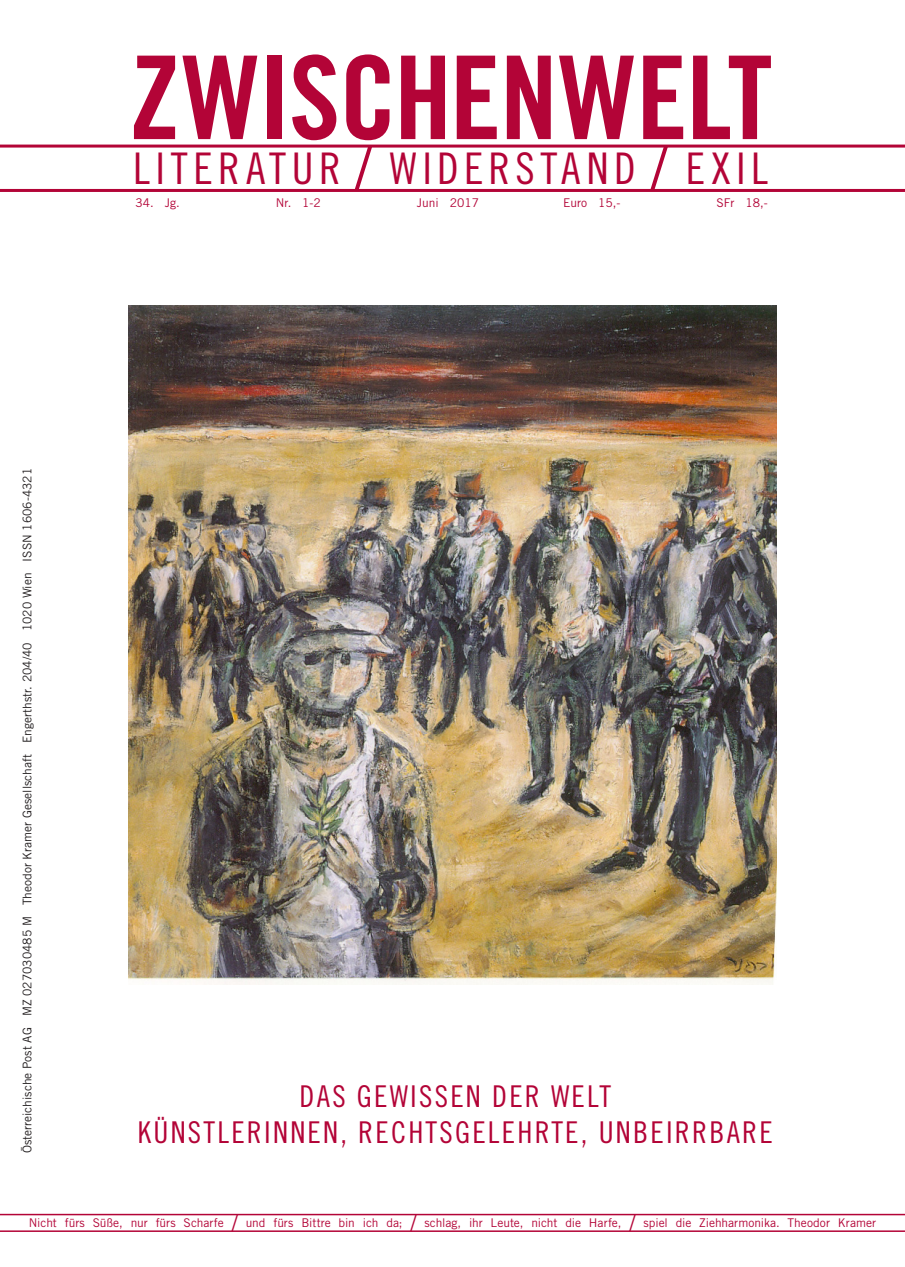
<style>
.page{position:relative;width:905px;height:1267px;background:#fff}
.page>*{position:absolute;margin:0;border:0;box-sizing:border-box;transform-origin:0 0}
.t1{font:115.5px "Trade Gothic LT Std Bd Cn 20";letter-spacing:-.01em;color:#b30437}
.t2{font:43.5px "Trade Gothic LT Std Cn 18";letter-spacing:.13em;color:#b30437}
.t3{font:30px/36px "Trade Gothic LT Std Cn 18";letter-spacing:.075em;color:#b30437;text-align:center}
.t4{font:12px "Trade Gothic LT Std";color:#b30437}
.t5{font:12px "Trade Gothic LT Std";color:#231f20}
.s1{font-size:61.5px}
.s2{font-size:22.5px}
</style>
<div class="page">
<svg style="left:0;top:144px;width:905px;height:48px"></svg>
<svg style="left:0;top:1213px;width:905px;height:18px"></svg>
<img style="left:129px;top:306px;width:647px;height:678px">
<h1 class="t1" style="left:129px;top:28px;width:645px">ZWISCHENWELT</h1>
<h2 class="t2" style="left:133px;top:143px;width:636px">LITERATUR <span class="s1">/</span> WIDERSTAND <span class="s1">/</span> EXIL</h2>
<p class="t4" style="left:135px;top:196px;width:46px">34. Jg.</p>
<p class="t4" style="left:276px;top:196px;width:47px">Nr. 1-2</p>
<p class="t4" style="left:417px;top:196px;width:64px">Juni 2017</p>
<p class="t4" style="left:563px;top:196px;width:59px">Euro 15,-</p>
<p class="t4" style="left:716px;top:196px;width:53px">SFr 18,-</p>
<p class="t5" style="left:20px;top:1153px;width:687px;rotate:-90deg">Österreichische Post AG MZ 027030485 M Theodor Kramer Gesellschaft Engerthstr. 204/40 1020 Wien ISSN 1606-4321</p>
<h3 class="t3" style="left:138px;top:1077px;width:636px">DAS GEWISSEN DER WELT<br>KÜNSTLERINNEN, RECHTSGELEHRTE, UNBEIRRBARE</h3>
<p class="t4" style="left:29px;top:1214px;width:849px">Nicht fürs Süße, nur fürs Scharfe <span class="s2">/</span> und fürs Bittre bin ich da; <span class="s2">/</span> schlag, ihr Leute, nicht die Harfe, <span class="s2">/</span> spiel die Ziehharmonika. Theodor Kramer</p>
</div>
